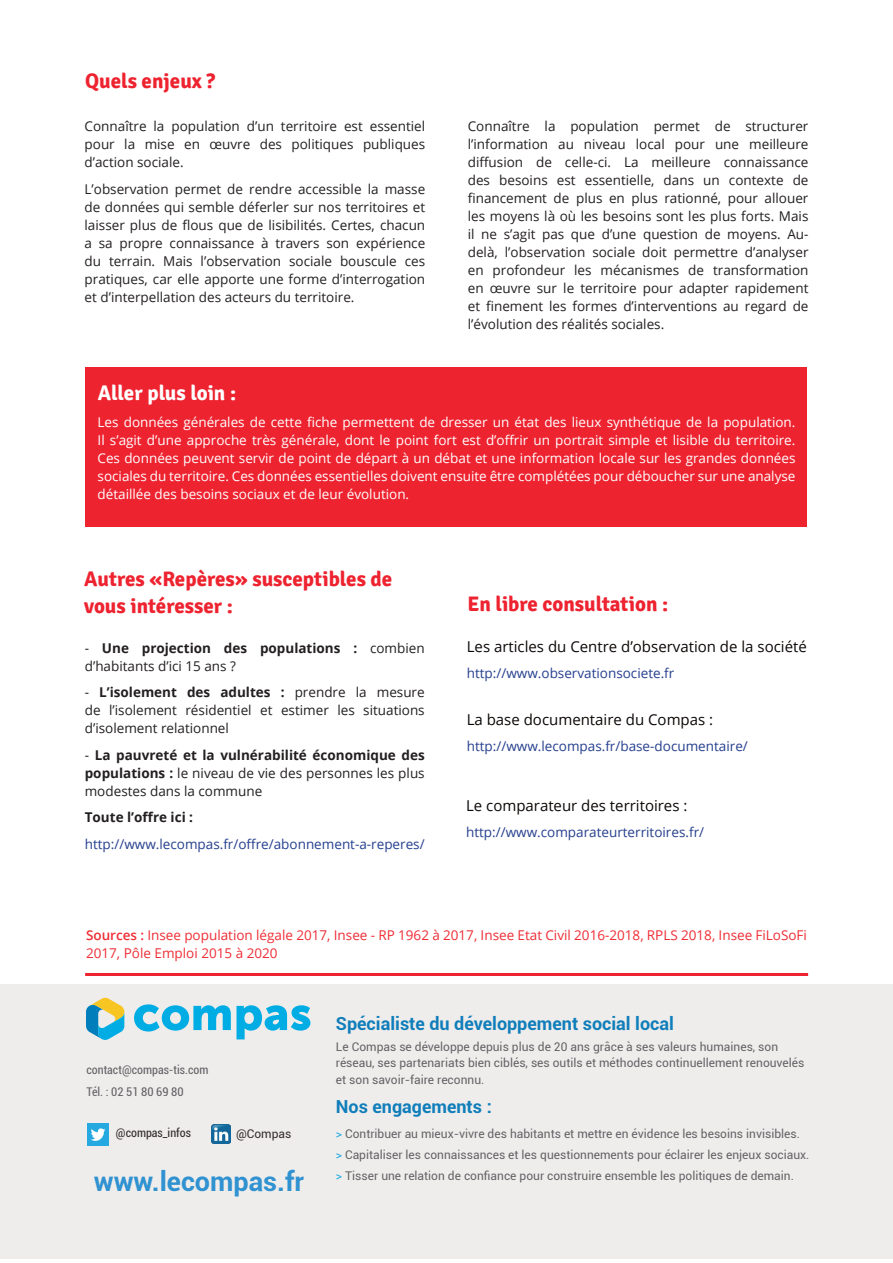
<style>
.page{position:relative;width:893px;height:1263px;background:#fff}
.page>*{position:absolute;margin:0;border:0;box-sizing:border-box;transform-origin:0 0}
.t1{font:700 27px "Roboto";color:#3092d0}
.t2{font:700 21px/27px "Signika";color:#ee2330}
.t3{font:700 21px "Signika";color:#fff}
.t4{font:700 18px "Roboto";color:#107eba}
.t5{font:15px "Open Sans";color:#0c0806}
.t6{font:13.5px/18px "Open Sans";color:#231f20;text-align:justify}
.t7{font:13.5px/18px "Open Sans";color:#fff;text-align:justify}
.t8{font:13.5px "Open Sans";color:#253f8e}
.t9{font:13.5px/18px "Open Sans";color:#ee2d35}
.t10{font:700 13.5px "Open Sans";color:#231f20}
.t11{font:12px/16.5px "Roboto";color:#636366}
.t12{font:condensed 12px/22.5px "Roboto";color:#636366}
.t13{font:condensed 12px "Roboto";color:#332d2b}
.t14{font:12px "Roboto";color:#332d2b}
.s1{font-weight:700}
.s2{font-weight:600}
.s3{color:#1aa9e1}
</style>
<div class="page">
<div style="left:0;top:984px;width:893px;height:275px;background:#efedec"></div>
<div style="left:85px;top:367px;width:722px;height:159px;background:#ee2330"></div>
<hr style="left:85px;top:973px;width:723px;height:3px;background:#ee2330">
<svg style="left:134px;top:1004px;width:176px;height:35px"></svg>
<svg style="left:86px;top:997px;width:38px;height:43px"></svg>
<img style="left:87px;top:1124px;width:22px;height:21px">
<img style="left:212px;top:1125px;width:19px;height:19px">
<h2 class="t2" style="left:85px;top:67px;width:132px">Quels enjeux ?</h2>
<p class="t6" style="left:85px;top:117px;width:342px">Connaître la population d’un territoire est essentiel pour la mise en œuvre des politiques publiques d’action sociale.</p>
<p class="t6" style="left:85px;top:179px;width:342px">L’observation permet de rendre accessible la masse de données qui semble déferler sur nos territoires et laisser plus de flous que de lisibilités. Certes, chacun a sa propre connaissance à travers son expérience du terrain. Mais l’observation sociale bouscule ces pratiques, car elle apporte une forme d’interrogation et d’interpellation des acteurs du territoire.</p>
<p class="t6" style="left:468px;top:117px;width:342px">Connaître la population permet de structurer l’information au niveau local pour une meilleure diffusion de celle-ci. La meilleure connaissance des besoins est essentielle, dans un contexte de financement de plus en plus rationné, pour allouer les moyens là où les besoins sont les plus forts. Mais il ne s’agit pas que d’une question de moyens. Au&shy;delà, l’observation sociale doit permettre d’analyser en profondeur les mécanismes de transformation en œuvre sur le territoire pour adapter rapidement et finement les formes d’interventions au regard de l’évolution des réalités sociales.</p>
<h2 class="t3" style="left:98px;top:380px;width:140px">Aller plus loin :</h2>
<p class="t7" style="left:98px;top:413px;width:699px">Les données générales de cette fiche permettent de dresser un état des lieux synthétique de la population.<br>Il s’agit d’une approche très générale, dont le point fort est d’offrir un portrait simple et lisible du territoire.<br>Ces données peuvent servir de point de départ à un débat et une information locale sur les grandes données sociales du territoire. Ces données essentielles doivent ensuite être complétées pour déboucher sur une analyse détaillée des besoins sociaux et de leur évolution.</p>
<h2 class="t2" style="left:84px;top:565px;width:310px">Autres «Repères» susceptibles de vous intéresser :</h2>
<p class="t6" style="left:85px;top:638px;width:341px">- <span class="s1">Une projection des populations :</span> combien d’habitants d’ici 15 ans ?</p>
<p class="t6" style="left:85px;top:683px;width:341px">- <span class="s1">L’isolement des adultes :</span> prendre la mesure de l’isolement résidentiel et estimer les situations d’isolement relationnel</p>
<p class="t6" style="left:85px;top:745px;width:341px">- <span class="s1">La pauvreté et la vulnérabilité économique des populations :</span> le niveau de vie des personnes les plus modestes dans la commune</p>
<p class="t10" style="left:85px;top:808px;width:110px">Toute l’offre ici :</p>
<p class="t8" style="left:85px;top:835px;width:341px">http://www.lecompas.fr/offre/abonnement-a-reperes/</p>
<h2 class="t2" style="left:467px;top:591px;width:202px">En libre consultation :</h2>
<p class="t5" style="left:467px;top:636px;width:341px">Les articles du Centre d’observation de la société</p>
<p class="t8" style="left:467px;top:664px;width:209px">http://www.observationsociete.fr</p>
<p class="t5" style="left:467px;top:709px;width:248px">La base documentaire du Compas :</p>
<p class="t8" style="left:467px;top:737px;width:283px">http://www.lecompas.fr/base-documentaire/</p>
<p class="t5" style="left:466px;top:795px;width:223px">Le comparateur des territoires :</p>
<p class="t8" style="left:466px;top:823px;width:240px">http://www.comparateurterritoires.fr/</p>
<p class="t9" style="left:86px;top:925px;width:722px"><span class="s2">Sources :</span> Insee population légale 2017, Insee - RP 1962 à 2017, Insee Etat Civil 2016-2018, RPLS 2018, Insee FiLoSoFi<br>2017, Pôle Emploi 2015 à 2020</p>
<p class="t12" style="left:86px;top:1058px;width:124px">contact@compas-tis.com<br>Tél. : 02 51 80 69 80</p>
<p class="t13" style="left:116px;top:1124px;width:77px">@compas_infos</p>
<p class="t14" style="left:236px;top:1125px;width:57px">@Compas</p>
<h1 class="t1" style="left:94px;top:1163px;width:212px">www.lecompas.fr</h1>
<h3 class="t4" style="left:336px;top:1011px;width:340px">Spécialiste du développement social local</h3>
<p class="t11" style="left:336px;top:1038px;width:470px">Le Compas se développe depuis plus de 20 ans grâce à ses valeurs humaines, son réseau, ses partenariats bien ciblés, ses outils et méthodes continuellement renouvelés et son savoir-faire reconnu.</p>
<h3 class="t4" style="left:336px;top:1094px;width:157px">Nos engagements :</h3>
<p class="t11" style="left:336px;top:1123px;width:475px;line-height:21px"><span class="s3">&gt;</span> Contribuer au mieux-vivre des habitants et mettre en évidence les besoins invisibles.<br><span class="s3">&gt;</span> Capitaliser les connaissances et les questionnements pour éclairer les enjeux sociaux. <span class="s3">&gt;</span> Tisser une relation de confiance pour construire ensemble les politiques de demain.</p>
</div>
